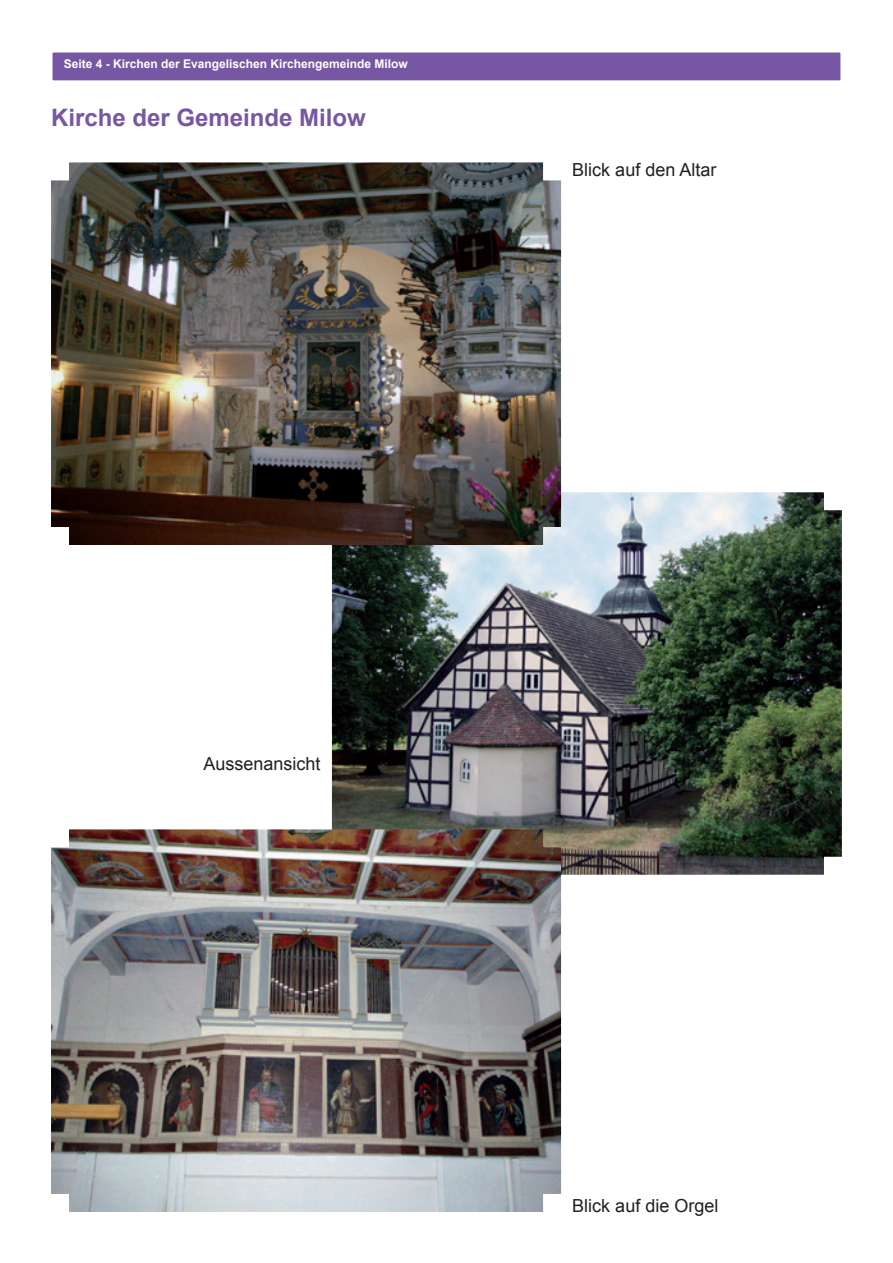
<style>
.page{position:relative;width:893px;height:1263px;background:#fff}
.page>*{position:absolute;margin:0;border:0;box-sizing:border-box;transform-origin:0 0}
.t1{font:700 24px "Arial";color:#7756a3}
.t2{font:18px "Arial";color:#231f20}
.t3{font:700 12px "Arial";color:#fff}
</style>
<div class="page">
<div style="left:51px;top:51px;width:791px;height:31px;background:#7756a3;border:2px solid #fff"></div>
<img style="left:332px;top:492px;width:510px;height:383px">
<img style="left:51px;top:162px;width:510px;height:383px">
<img style="left:51px;top:829px;width:510px;height:383px">
<p class="t3" style="left:64px;top:56px;width:346px">Seite 4 - Kirchen der Evangelischen Kirchengemeinde Milow</p>
<h1 class="t1" style="left:51px;top:102px;width:316px">Kirche der Gemeinde Milow</h1>
<h2 class="t2" style="left:572px;top:158px;width:146px">Blick auf den Altar</h2>
<h2 class="t2" style="left:204px;top:751px;width:119px">Aussenansicht</h2>
<h2 class="t2" style="left:572px;top:1193px;width:148px">Blick auf die Orgel</h2>
</div>
